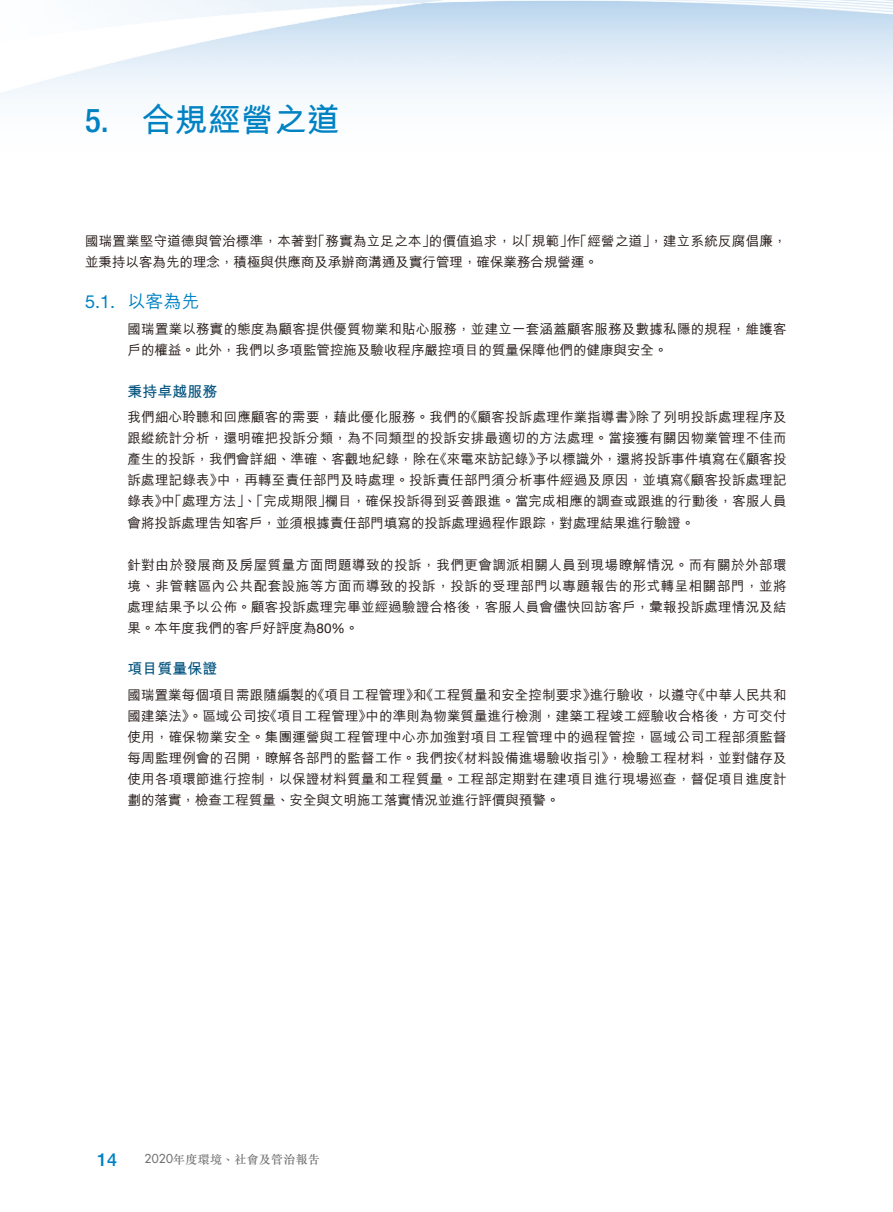
<style>
.page{position:relative;width:893px;height:1212px;background:#fff}
.page>*{position:absolute;margin:0;border:0;box-sizing:border-box;transform-origin:0 0}
.t1{font:33px "M Hei HK Bold E Ten B5 H";color:#0082c3}
.t2{font:18px "Helvetica Neue LT Std";color:#0082c3}
.t3{font:500 18px "Helvetica Neue LT Std";color:#0082c3}
.t4{font:15px "M Hei HK Bold E Ten B5 H";color:#00527e}
.t5{font:13.5px/21px "M Hei HK Medium E Ten B5 H";color:#231916;text-align:justify}
.t6{font:13.5px/21px "M Hei HK Medium E Ten B5 H";letter-spacing:.02em;color:#231916}
.t7{font:12px "M Sung HK Medium E Ten B5 H";letter-spacing:.02em;color:#717171}
.s1{font-family:"Helvetica Neue LT Std";font-weight:500;font-stretch:condensed}
.s2{font-family:"M Hei HK Medium E Ten B5 H"}
.s3{font-family:"Helvetica Neue LT Std"}
.s4{font-family:"Futura Std";font-weight:500}
</style>
<div class="page">
<h1 class="t1" style="left:85px;top:107px;width:256px"><span class="s1">5.</span> 合規經營之道</h1>
<p class="t6" style="left:85px;top:232px;width:703px">國瑞置業堅守道德與管治標準，本著對「務實為立足之本」的價值追求，以「規範」作「經營之道」，建立系統反腐倡廉，並秉持以客為先的理念，積極與供應商及承辦商溝通及實行管理，確保業務合規營運。</p>
<h2 class="t2" style="left:85px;top:296px;width:116px">5.1. <span class="s2">以客為先</span></h2>
<p class="t5" style="left:128px;top:320px;width:661px">國瑞置業以務實的態度為顧客提供優質物業和貼心服務，並建立一套涵蓋顧客服務及數據私隱的規程，維護客戶的權益。此外，我們以多項監管控施及驗收程序嚴控項目的質量保障他們的健康與安全。</p>
<p class="t4" style="left:128px;top:386px;width:91px">秉持卓越服務</p>
<p class="t5" style="left:128px;top:409px;width:661px">我們細心聆聽和回應顧客的需要，藉此優化服務。我們的《顧客投訴處理作業指導書》除了列明投訴處理程序及跟縱統計分析，還明確把投訴分類，為不同類型的投訴安排最適切的方法處理。當接獲有關因物業管理不佳而產生的投訴，我們會詳細、準確、客觀地紀錄，除在《來電來訪記錄》予以標識外，還將投訴事件填寫在《顧客投訴處理記錄表》中，再轉至責任部門及時處理。投訴責任部門須分析事件經過及原因，並填寫《顧客投訴處理記錄表》中「處理方法」、「完成期限」欄目，確保投訴得到妥善跟進。當完成相應的調查或跟進的行動後，客服人員會將投訴處理告知客戶，並須根據責任部門填寫的投訴處理過程作跟踪，對處理結果進行驗證。</p>
<p class="t5" style="left:128px;top:556px;width:661px">針對由於發展商及房屋質量方面問題導致的投訴，我們更會調派相關人員到現場瞭解情況。而有關於外部環境、非管轄區內公共配套設施等方面而導致的投訴，投訴的受理部門以專題報告的形式轉呈相關部門，並將處理結果予以公佈。顧客投訴處理完畢並經過驗證合格後，客服人員會儘快回訪客戶，彙報投訴處理情況及結果。本年度我們的客戶好評度為<span class="s3">80%</span>。</p>
<p class="t4" style="left:128px;top:663px;width:91px">項目質量保證</p>
<p class="t5" style="left:128px;top:686px;width:661px">國瑞置業每個項目需跟隨編製的《項目工程管理》和《工程質量和安全控制要求》進行驗收，以遵守《中華人民共和國建築法》。區域公司按《項目工程管理》中的準則為物業質量進行檢測，建築工程竣工經驗收合格後，方可交付使用，確保物業安全。集團運營與工程管理中心亦加強對項目工程管理中的過程管控，區域公司工程部須監督每周監理例會的召開，瞭解各部門的監督工作。我們按《材料設備進場驗收指引》，檢驗工程材料，並對儲存及使用各項環節進行控制，以保證材料質量和工程質量。工程部定期對在建項目進行現場巡查，督促項目進度計劃的落實，檢查工程質量、安全與文明施工落實情況並進行評價與預警。</p>
<h2 class="t3" style="left:97px;top:1153px;width:22px">14</h2>
<p class="t7" style="left:145px;top:1154px;width:177px"><span class="s4">2020</span>年度環境、社會及管治報告</p>
</div>
